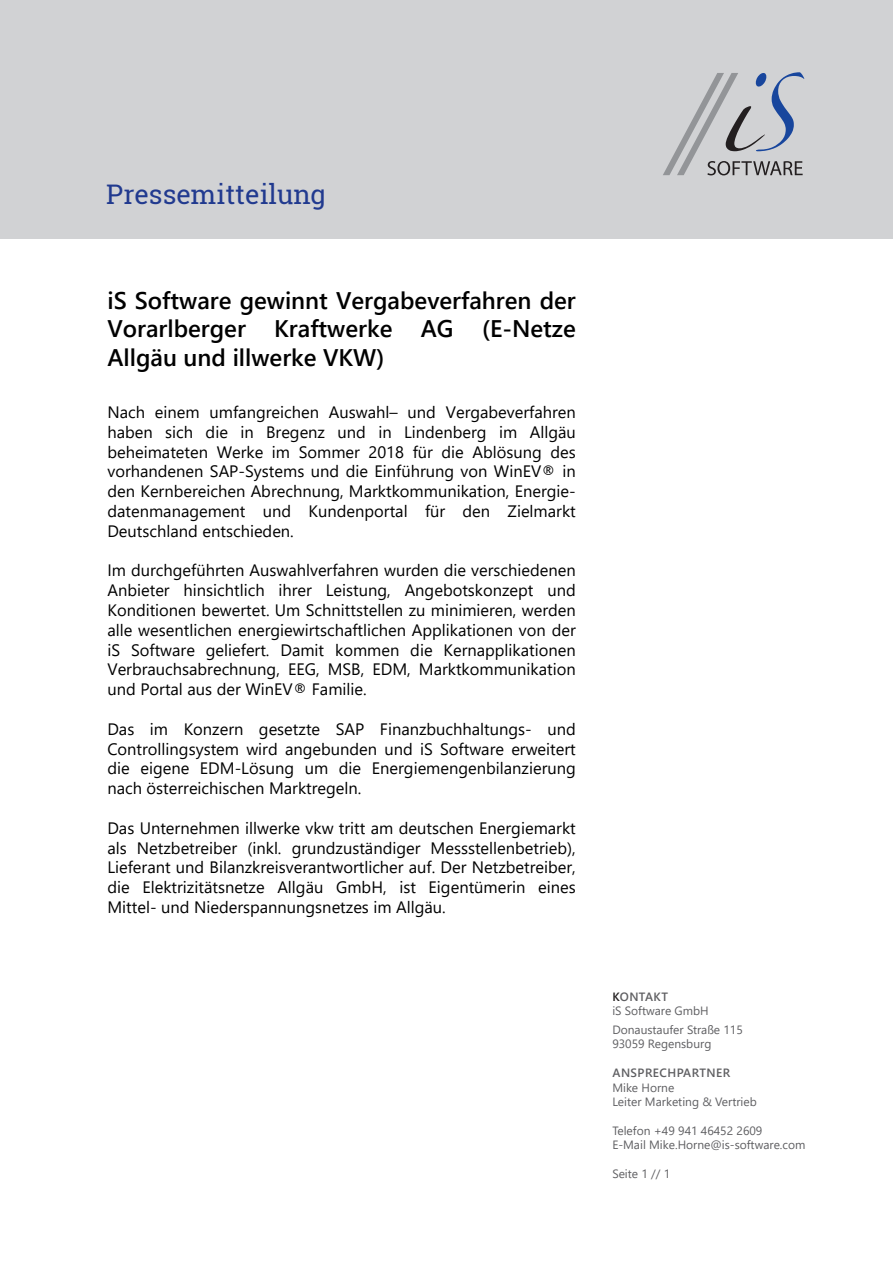
<style>
.page{position:relative;width:893px;height:1263px;background:#fff}
.page>*{position:absolute;margin:0;border:0;box-sizing:border-box;transform-origin:0 0}
.t1{font:27px "Roboto Slab";color:#213a8f}
.t2{font:600 24px/28.8px "Segoe UI";color:#000;text-align:justify}
.t3{font:16.5px/19.8px "Segoe UI";color:#000;text-align:justify}
.t4{font:12px/14.4px "Segoe UI";color:#5f5f62}
.s1{font-weight:600;color:#231f20}
.s2{font-weight:600}
</style>
<div class="page">
<div style="left:0;top:0;width:893px;height:238px;background:#d1d2d4"></div>
<svg style="left:663px;top:72px;width:141px;height:103px"></svg>
<p class="t1" style="left:106px;top:175px;width:221px">Pressemitteilung</p>
<h2 class="t2" style="left:107px;top:284px;width:470px">iS Software gewinnt Vergabeverfahren der Vorarlberger Kraftwerke AG (E-Netze Allgäu und illwerke VKW)</h2>
<p class="t3" style="left:107px;top:401px;width:470px">Nach einem umfangreichen Auswahl– und Vergabeverfahren haben sich die in Bregenz und in Lindenberg im Allgäu beheimateten Werke im Sommer 2018 für die Ablösung des vorhandenen SAP-Systems und die Einführung von WinEV® in den Kernbereichen Abrechnung, Marktkommunikation, Energie&shy;datenmanagement und Kundenportal für den Zielmarkt Deutschland entschieden.</p>
<p class="t3" style="left:107px;top:559px;width:470px">Im durchgeführten Auswahlverfahren wurden die verschiedenen Anbieter hinsichtlich ihrer Leistung, Angebotskonzept und Konditionen bewertet. Um Schnittstellen zu minimieren, werden alle wesentlichen energiewirtschaftlichen Applikationen von der iS Software geliefert. Damit kommen die Kernapplikationen Verbrauchsabrechnung, EEG, MSB, EDM, Marktkommunikation und Portal aus der WinEV® Familie.</p>
<p class="t3" style="left:107px;top:717px;width:470px">Das im Konzern gesetzte SAP Finanzbuchhaltungs- und Controllingsystem wird angebunden und iS Software erweitert die eigene EDM-Lösung um die Energiemengenbilanzierung nach österreichischen Marktregeln.</p>
<p class="t3" style="left:107px;top:816px;width:470px">Das Unternehmen illwerke vkw tritt am deutschen Energiemarkt als Netzbetreiber (inkl. grundzuständiger Messstellenbetrieb), Lieferant und Bilanzkreisverantwortlicher auf. Der Netzbetreiber, die Elektrizitätsnetze Allgäu GmbH, ist Eigentümerin eines Mittel- und Niederspannungsnetzes im Allgäu.</p>
<p class="t4" style="left:612px;top:988px;width:98px"><span class="s1">K</span><span class="s2">ONTAKT<br></span>iS Software GmbH</p>
<p class="t4" style="left:612px;top:1021px;width:132px">Donaustaufer Straße 115<br>93059 Regensburg</p>
<p class="t4" style="left:612px;top:1064px;width:146px"><span class="s2">ANSPRECHPARTNER<br></span>Mike Horne<br>Leiter Marketing &amp; Vertrieb</p>
<p class="t4" style="left:612px;top:1122px;width:195px">Telefon +49 941 46452 2609<br>E-Mail Mike.Horne@is-software.com</p>
<p class="t4" style="left:612px;top:1165px;width:60px">Seite 1 // 1</p>
</div>
